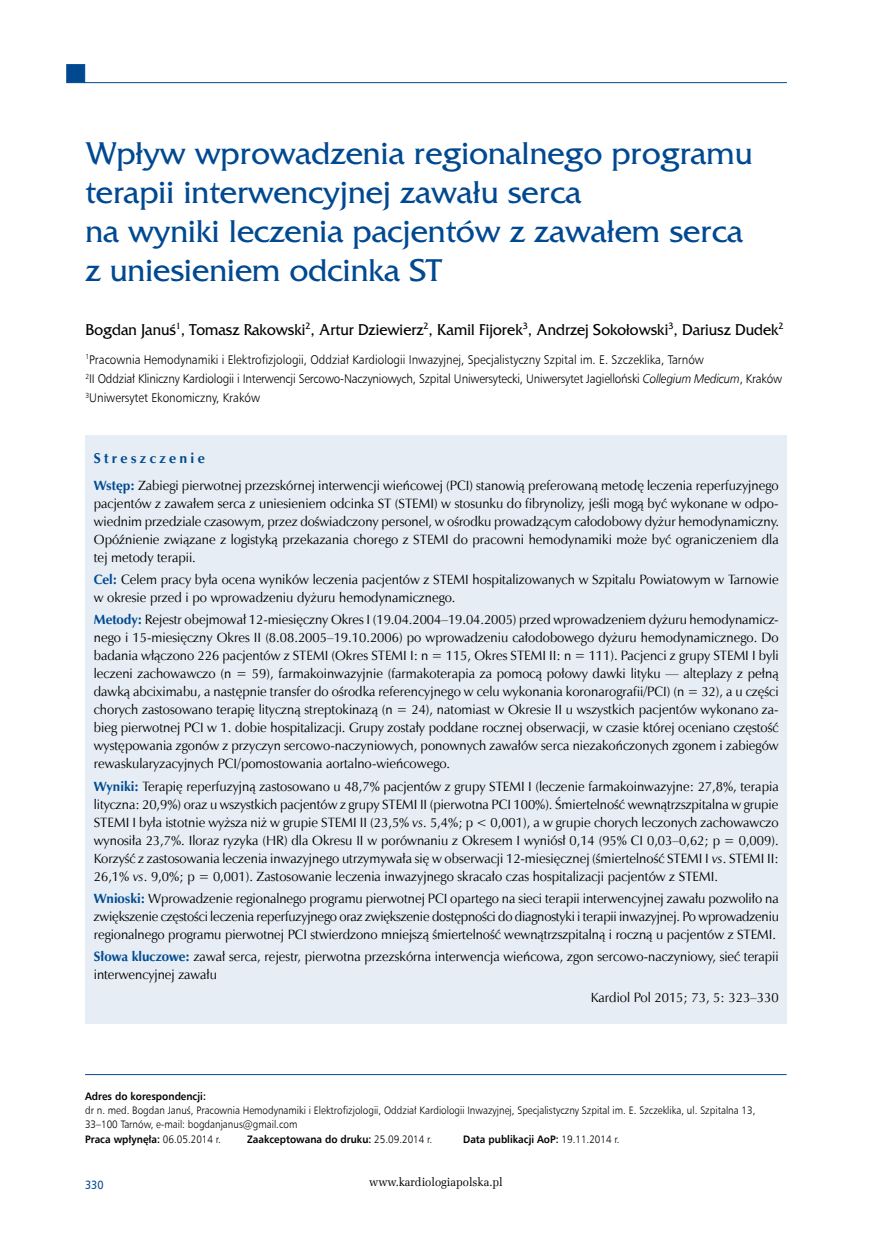
<style>
.page{position:relative;width:872px;height:1234px;background:#fff}
.page>*{position:absolute;margin:0;border:0;box-sizing:border-box;transform-origin:0 0}
.t1{font:33px/39px "France";color:#004990}
.t2{font:16.5px "France";color:#000;scale:.94 1}
.t3{font:700 14.25px "Zapf Humnst EU";letter-spacing:.23em;color:#004990}
.t4{font:13.5px/18px "Zapf Humnst EU";color:#000;text-align:justify}
.t5{font:12.6px/19.2px "Humnst 777 Lt EU";color:#000;scale:.93 1}
.t6{font:12px "Zapf Ellipt EU";color:#000;scale:.95 1}
.t7{font:12px "Humnst 777 EU";color:#004990;scale:.9 1}
.t8{font:10.8px/14.2px "Humnst 777 Lt EU";color:#000;scale:.92 1}
.t9{font:700 10.8px "Humnst 777 EU";color:#000;scale:.92 1}
.s1{font-style:italic}
.s2{font-weight:700;color:#004990}
.s3{font-family:"Humnst 777 Lt EU";font-weight:400}
</style>
<div class="page">
<hr style="left:85px;top:82px;width:702px;height:1px;background:#004990">
<div style="left:66px;top:64px;width:19px;height:19px;background:#004990;border:1px solid #004990"></div>
<div style="left:85px;top:435px;width:702px;height:588px;background:#e6edf4"></div>
<hr style="left:85px;top:1073px;width:701px;height:1px;background:#004990">
<h1 class="t1" style="left:85px;top:134px;width:668px">Wpływ wprowadzenia regionalnego programu terapii interwencyjnej zawału serca<br>na wyniki leczenia pacjentów z zawałem serca z uniesieniem odcinka ST</h1>
<p class="t2" style="left:85px;top:320px;width:744px">Bogdan Januś<sup>1</sup>, Tomasz Rakowski<sup>2</sup>, Artur Dziewierz<sup>2</sup>, Kamil Fijorek<sup>3</sup>, Andrzej Sokołowski<sup>3</sup>, Dariusz Dudek<sup>2</sup></p>
<p class="t5" style="left:85px;top:349px;width:751px"><sup>1</sup>Pracownia Hemodynamiki i Elektrofizjologii, Oddział Kardiologii Inwazyjnej, Specjalistyczny Szpital im. E. Szczeklika, Tarnów<br><sup>2</sup>II Oddział Kliniczny Kardiologii i Interwencji Sercowo-Naczyniowych, Szpital Uniwersytecki, Uniwersytet Jagielloński <span class="s1">Collegium Medicum</span>, Kraków<br><sup>3</sup>Uniwersytet Ekonomiczny, Kraków</p>
<p class="t3" style="left:94px;top:449px;width:112px">Streszczenie</p>
<p class="t4" style="left:94px;top:476px;width:686px"><span class="s2">Wstęp:</span> Zabiegi pierwotnej przezskórnej interwencji wieńcowej (PCI) stanowią preferowaną metodę leczenia reperfuzyjnego pacjentów z zawałem serca z uniesieniem odcinka ST (STEMI) w stosunku do fibrynolizy, jeśli mogą być wykonane w odpo&shy;wiednim przedziale czasowym, przez doświadczony personel, w ośrodku prowadzącym całodobowy dyżur hemodynamiczny.<br>Opóźnienie związane z logistyką przekazania chorego z STEMI do pracowni hemodynamiki może być ograniczeniem dla tej metody terapii.</p>
<p class="t4" style="left:94px;top:570px;width:686px"><span class="s2">Cel:</span> Celem pracy była ocena wyników leczenia pacjentów z STEMI hospitalizowanych w Szpitalu Powiatowym w Tarnowie w okresie przed i po wprowadzeniu dyżuru hemodynamicznego.</p>
<p class="t4" style="left:94px;top:610px;width:686px"><span class="s2">Metody:</span> Rejestr obejmował 12-miesięczny Okres I (19.04.2004–19.04.2005) przed wprowadzeniem dyżuru hemodynamicz&shy;nego i 15-miesięczny Okres II (8.08.2005–19.10.2006) po wprowadzeniu całodobowego dyżuru hemodynamicznego. Do badania włączono 226 pacjentów z STEMI (Okres STEMI I: n = 115, Okres STEMI II: n = 111). Pacjenci z grupy STEMI I byli leczeni zachowawczo (n = 59), farmakoinwazyjnie (farmakoterapia za pomocą połowy dawki lityku — alteplazy z pełną dawką abciximabu, a następnie transfer do ośrodka referencyjnego w celu wykonania koronarografii/PCI) (n = 32), a u części chorych zastosowano terapię lityczną streptokinazą (n = 24), natomiast w Okresie II u wszystkich pacjentów wykonano za&shy;bieg pierwotnej PCI w 1. dobie hospitalizacji. Grupy zostały poddane rocznej obserwacji, w czasie której oceniano częstość występowania zgonów z przyczyn sercowo-naczyniowych, ponownych zawałów serca niezakończonych zgonem i zabiegów rewaskularyzacyjnych PCI/pomostowania aortalno-wieńcowego.</p>
<p class="t4" style="left:94px;top:777px;width:686px"><span class="s2">Wyniki:</span> Terapię reperfuzyjną zastosowano u 48,7% pacjentów z grupy STEMI I (leczenie farmakoinwazyjne: 27,8%, terapia lityczna: 20,9%) oraz u wszystkich pacjentów z grupy STEMI II (pierwotna PCI 100%). Śmiertelność wewnątrzszpitalna w grupie STEMI I była istotnie wyższa niż w grupie STEMI II (23,5% <span class="s1">vs</span>. 5,4%; p &lt; 0,001), a w grupie chorych leczonych zachowawczo wynosiła 23,7%. Iloraz ryzyka (HR) dla Okresu II w porównaniu z Okresem I wyniósł 0,14 (95% CI 0,03–0,62; p = 0,009).<br>Korzyść z zastosowania leczenia inwazyjnego utrzymywała się w obserwacji 12-miesięcznej (śmiertelność STEMI I <span class="s1">vs</span>. STEMI II:<br>26,1% <span class="s1">vs</span>. 9,0%; p = 0,001). Zastosowanie leczenia inwazyjnego skracało czas hospitalizacji pacjentów z STEMI.</p>
<p class="t4" style="left:94px;top:889px;width:686px"><span class="s2">Wnioski:</span> Wprowadzenie regionalnego programu pierwotnej PCI opartego na sieci terapii interwencyjnej zawału pozwoliło na zwiększenie częstości leczenia reperfuzyjnego oraz zwiększenie dostępności do diagnostyki i terapii inwazyjnej. Po wprowadzeniu regionalnego programu pierwotnej PCI stwierdzono mniejszą śmiertelność wewnątrzszpitalną i roczną u pacjentów z STEMI.</p>
<p class="t4" style="left:94px;top:947px;width:686px"><span class="s2">Słowa kluczowe:</span> zawał serca, rejestr, pierwotna przezskórna interwencja wieńcowa, zgon sercowo-naczyniowy, sieć terapii interwencyjnej zawału</p>
<p class="t4" style="left:591px;top:987px;width:189px">Kardiol Pol 2015; 73, 5: 323–330</p>
<p class="t9" style="left:85px;top:1088px;width:133px">Adres do korespondencji:</p>
<p class="t8" style="left:85px;top:1102px;width:730px">dr n. med. Bogdan Januś, Pracownia Hemodynamiki i Elektrofizjologii, Oddział Kardiologii Inwazyjnej, Specjalistyczny Szpital im. E. Szczeklika, ul. Szpitalna 13,<br>33–100 Tarnów, e-mail: bogdanjanus@gmail.com</p>
<p class="t9" style="left:85px;top:1131px;width:149px">Praca wpłynęła: <span class="s3">06.05.2014 r.</span></p>
<p class="t9" style="left:247px;top:1131px;width:203px">Zaakceptowana do druku: <span class="s3">25.09.2014 r.</span></p>
<p class="t9" style="left:463px;top:1131px;width:171px">Data publikacji AoP: <span class="s3">19.11.2014 r.</span></p>
<p class="t7" style="left:85px;top:1176px;width:22px">330</p>
<p class="t6" style="left:369px;top:1173px;width:142px">www.kardiologiapolska.pl</p>
</div>
